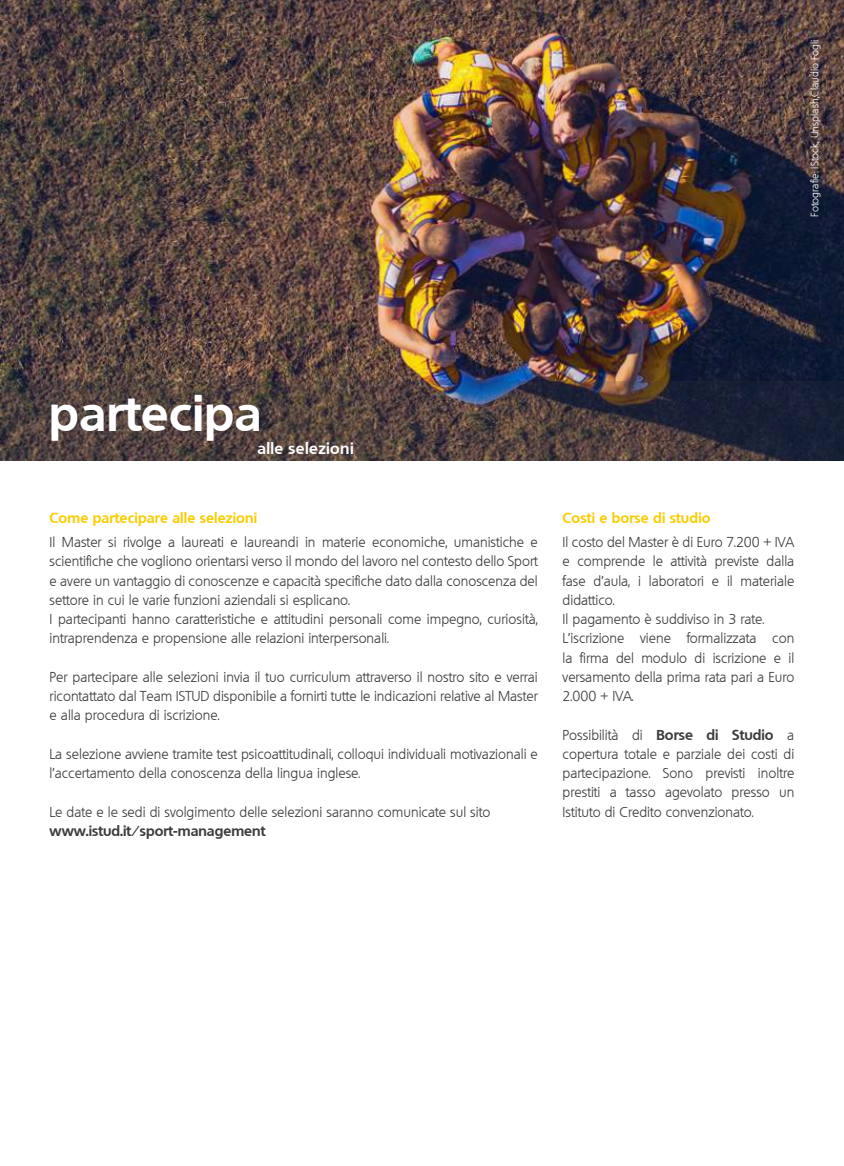
<style>
.page{position:relative;width:844px;height:1166px;background:#fff}
.page>*{position:absolute;margin:0;border:0;box-sizing:border-box;transform-origin:0 0}
.t1{font:700 48.12px "Quebec";letter-spacing:.01em;color:#fff}
.t2{font:700 15.4px "Quebec";letter-spacing:.025em;color:#fff}
.t3{font:300 14px/19.2px "Quebec";color:#3c3c3b}
.t4{font:700 14px "Quebec";letter-spacing:.01em;color:#facc00}
.t5{font:700 14px "Quebec";color:#3c3c3b}
.t6{font:300 10.5px "Quebec";color:#fff}
.s1{font-weight:700}
</style>
<div class="page">
<img style="left:0;top:0;width:843px;height:381px">
<svg style="left:0;top:381px;width:843px;height:80px;background:#453c3e"></svg>
<hr style="left:0;top:65px;width:1px;height:80px;background:#3c3c3b">
<p class="t6" style="left:808px;top:217px;width:178px;rotate:-90deg">Fotografie: IStock, Unsplash,Claudio Fogli</p>
<h1 class="t1" style="left:49px;top:382px;width:214px">partecipa</h1>
<p class="t2" style="left:257px;top:438px;width:98px">alle selezioni</p>
<p class="t4" style="left:50px;top:508px;width:209px">Come partecipare alle selezioni</p>
<p class="t3" style="left:50px;top:532px;width:489px">Il Master si rivolge a laureati e laureandi in materie economiche, umanistiche e scientifiche che vogliono orientarsi verso il mondo del lavoro nel contesto dello Sport e avere un vantaggio di conoscenze e capacità specifiche dato dalla conoscenza del settore in cui le varie funzioni aziendali si esplicano.<br>I partecipanti hanno caratteristiche e attitudini personali come impegno, curiosità, intraprendenza e propensione alle relazioni interpersonali.</p>
<p class="t3" style="left:50px;top:667px;width:489px;text-align:justify">Per partecipare alle selezioni invia il tuo curriculum attraverso il nostro sito e verrai ricontattato dal Team ISTUD disponibile a fornirti tutte le indicazioni relative al Master e alla procedura di iscrizione.</p>
<p class="t3" style="left:50px;top:744px;width:489px">La selezione avviene tramite test psicoattitudinali, colloqui individuali motivazionali e l’accertamento della conoscenza della lingua inglese.</p>
<p class="t3" style="left:50px;top:802px;width:442px">Le date e le sedi di svolgimento delle selezioni saranno comunicate sul sito</p>
<p class="t5" style="left:50px;top:821px;width:217px">www.istud.it/sport-management</p>
<p class="t4" style="left:562px;top:508px;width:149px">Costi e borse di studio</p>
<p class="t3" style="left:562px;top:532px;width:233px">Il costo del Master è di Euro 7.200 + IVA e comprende le attività previste dalla fase d’aula, i laboratori e il materiale didattico.<br>Il pagamento è suddiviso in 3 rate.<br>L’iscrizione viene formalizzata con la firma del modulo di iscrizione e il versamento della prima rata pari a Euro<br>2.000 + IVA.</p>
<p class="t3" style="left:562px;top:725px;width:233px;text-align:justify">Possibilità di <span class="s1">Borse di Studio</span> a copertura totale e parziale dei costi di partecipazione. Sono previsti inoltre prestiti a tasso agevolato presso un Istituto di Credito convenzionato.</p>
</div>
